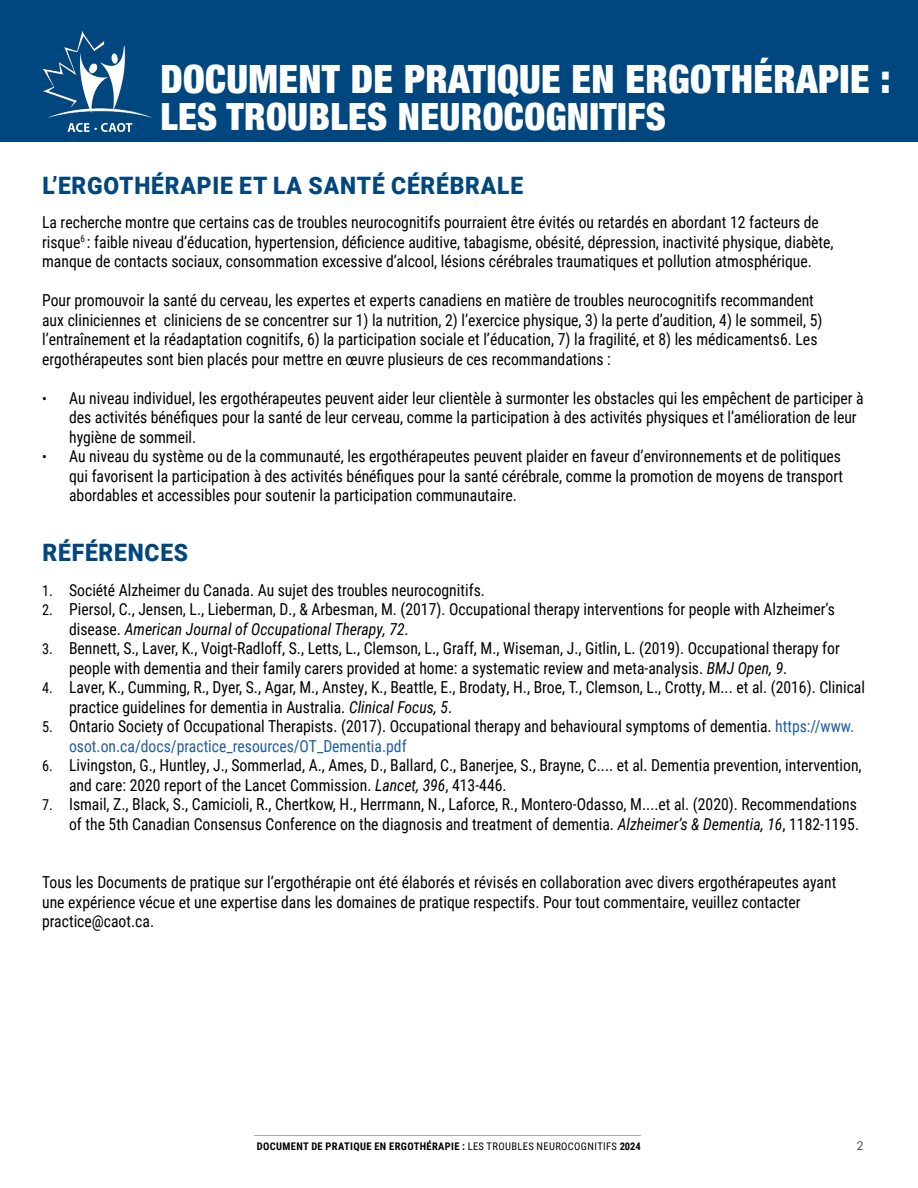
<style>
.page{position:relative;width:918px;height:1188px;background:#fff}
.page>*{position:absolute;margin:0;border:0;box-sizing:border-box;transform-origin:0 0}
.t1{font:900 condensed 39px "Helvetica Neue";letter-spacing:.01em;color:#fff}
.t2{font:900 condensed 37.5px "Helvetica Neue";letter-spacing:.01em;color:#fff}
.t3{font:900 24px "Roboto";letter-spacing:.035em;color:#00467f;scale:.95 1}
.t4{font:16.5px/19.5px "Roboto Condensed";color:#000;scale:.95 1}
.t5{font:300 12px "Roboto";color:#000}
.t6{font:700 10.5px "Roboto Condensed";letter-spacing:.035em;color:#000}
.s1{font-size:15px}
.s2{font-style:italic}
.s3{color:#215e9e}
.s4{font-weight:400}
</style>
<div class="page">
<hr style="left:254px;top:1135px;width:387px;height:1px;background:#a7a9ac">
<div style="left:0;top:0;width:918px;height:142px;background:#00467f"></div>
<img style="left:44px;top:32px;width:108px;height:99px">
<h1 class="t1" style="left:160px;top:47px;width:732px">DOCUMENT DE PRATIQUE EN ERGOTHÉRAPIE :</h1>
<h2 class="t2" style="left:160px;top:86px;width:507px">LES TROUBLES NEUROCOGNITIFS</h2>
<h3 class="t3" style="left:43px;top:168px;width:508px">L’ERGOTHÉRAPIE ET LA SANTÉ CÉRÉBRALE</h3>
<p class="t4" style="left:42px;top:212px;width:835px">La recherche montre que certains cas de troubles neurocognitifs pourraient être évités ou retardés en abordant 12 facteurs de risque<sup>6</sup> : faible niveau d’éducation, hypertension, déficience auditive, tabagisme, obésité, dépression, inactivité physique, diabète, manque de contacts sociaux, consommation excessive d’alcool, lésions cérébrales traumatiques et pollution atmosphérique.</p>
<p class="t4" style="left:42px;top:290px;width:823px">Pour promouvoir la santé du cerveau, les expertes et experts canadiens en matière de troubles neurocognitifs recommandent aux cliniciennes et cliniciens de se concentrer sur 1) la nutrition, 2) l’exercice physique, 3) la perte d’audition, 4) le sommeil, 5) l’entraînement et la réadaptation cognitifs, 6) la participation sociale et l’éducation, 7) la fragilité, et 8) les médicaments6. Les ergothérapeutes sont bien placés pour mettre en œuvre plusieurs de ces recommandations :</p>
<p class="t4" style="left:69px;top:387px;width:838px;text-indent:-27px"><span class="s1">•</span> Au niveau individuel, les ergothérapeutes peuvent aider leur clientèle à surmonter les obstacles qui les empêchent de participer à des activités bénéfiques pour la santé de leur cerveau, comme la participation à des activités physiques et l’amélioration de leur hygiène de sommeil.</p>
<p class="t4" style="left:69px;top:446px;width:816px;text-indent:-27px"><span class="s1">•</span> Au niveau du système ou de la communauté, les ergothérapeutes peuvent plaider en faveur d’environnements et de politiques qui favorisent la participation à des activités bénéfiques pour la santé cérébrale, comme la promotion de moyens de transport abordables et accessibles pour soutenir la participation communautaire.</p>
<h3 class="t3" style="left:43px;top:536px;width:155px">RÉFÉRENCES</h3>
<p class="t4" style="left:42px;top:579px;width:468px"><span class="s1">1.</span> Société Alzheimer du Canada. Au sujet des troubles neurocognitifs.</p>
<p class="t4" style="left:69px;top:599px;width:808px;text-indent:-27px"><span class="s1">2.</span> Piersol, C., Jensen, L., Lieberman, D., &amp; Arbesman, M. (2017). Occupational therapy interventions for people with Alzheimer’s disease. <span class="s2">American Journal of Occupational Therapy, 72</span>.</p>
<p class="t4" style="left:69px;top:638px;width:813px;text-indent:-27px"><span class="s1">3.</span> Bennett, S., Laver, K., Voigt-Radloff, S., Letts, L., Clemson, L., Graff, M., Wiseman, J., Gitlin, L. (2019). Occupational therapy for people with dementia and their family carers provided at home: a systematic review and meta-analysis. <span class="s2">BMJ Open, 9</span>.</p>
<p class="t4" style="left:69px;top:677px;width:839px;text-indent:-27px"><span class="s1">4.</span> Laver, K., Cumming, R., Dyer, S., Agar, M., Anstey, K., Beattle, E., Brodaty, H., Broe, T., Clemson, L., Crotty, M... et al. (2016). Clinical practice guidelines for dementia in Australia. <span class="s2">Clinical Focus, 5</span>.</p>
<p class="t4" style="left:69px;top:716px;width:828px;text-indent:-27px"><span class="s1">5.</span> Ontario Society of Occupational Therapists. (2017). Occupational therapy and behavioural symptoms of dementia. <span class="s3">https://www. osot.on.ca/docs/practice_resources/OT_Dementia.pdf</span></p>
<p class="t4" style="left:69px;top:755px;width:836px;text-indent:-27px"><span class="s1">6.</span> Livingston, G., Huntley, J., Sommerlad, A., Ames, D., Ballard, C., Banerjee, S., Brayne, C.... et al. Dementia prevention, intervention, and care: 2020 report of the Lancet Commission. <span class="s2">Lancet, 396</span>, 413-446.</p>
<p class="t4" style="left:42px;top:794px;width:862px;text-align:right"><span class="s1">7.</span> Ismail, Z., Black, S., Camicioli, R., Chertkow, H., Herrmann, N., Laforce, R., Montero-Odasso, M....et al. (2020). Recommendations of the 5th Canadian Consensus Conference on the diagnosis and treatment of dementia. <span class="s2">Alzheimer’s &amp; Dementia, 16</span>, 1182-1195.</p>
<p class="t4" style="left:42px;top:872px;width:838px">Tous les Documents de pratique sur l’ergothérapie ont été élaborés et révisés en collaboration avec divers ergothérapeutes ayant une expérience vécue et une expertise dans les domaines de pratique respectifs. Pour tout commentaire, veuillez contacter practice@caot.ca.</p>
<p class="t6" style="left:257px;top:1139px;width:386px">DOCUMENT DE PRATIQUE EN ERGOTHÉRAPIE : <span class="s4">LES TROUBLES NEUROCOGNITIFS</span> 2024</p>
<p class="t5" style="left:857px;top:1138px;width:8px">2</p>
</div>
